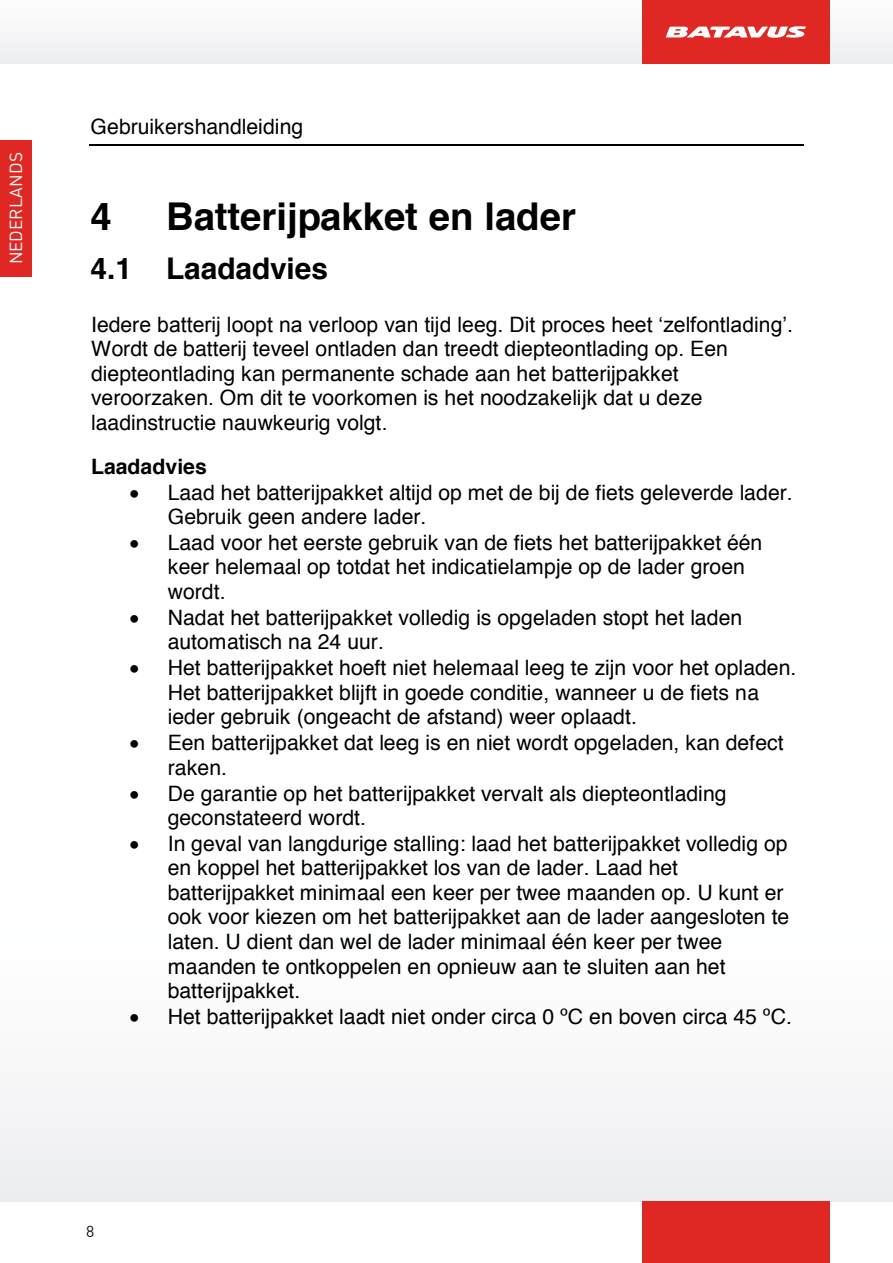
<style>
.page{position:relative;width:893px;height:1263px;background:#fff}
.page>*{position:absolute;margin:0;border:0;box-sizing:border-box;transform-origin:0 0}
.t1{font:700 38.25px "Helvetica";color:#000}
.t2{font:700 29.85px "Helvetica";color:#000}
.t3{font:21.15px/24.5px "Helvetica";color:#000}
.t4{font:21.15px "Arial";color:#000}
.t5{font:700 21.15px "Helvetica";color:#000}
.t6{font:17.25px "DIN";color:#fff}
.t7{font:15.75px "DIN";color:#151616}
.s1{font-family:"Helvetica"}
</style>
<div class="page">
<div style="left:0;top:0;width:893px;height:64px;background:#f6f7f8"></div>
<div style="left:0;top:894px;width:893px;height:307px;background:#f9f9f9"></div>
<div style="left:642px;top:1201px;width:187px;height:62px;background:#df2824"></div>
<div style="left:642px;top:0;width:187px;height:64px;background:#df2824"></div>
<svg style="left:666px;top:26px;width:140px;height:12px"></svg>
<hr style="left:89px;top:144px;width:496px;height:1px;background:#000">
<hr style="left:585px;top:144px;width:219px;height:1px;background:#000">
<div style="left:0;top:140px;width:32px;height:136px;background:#df2824"></div>
<p class="t6" style="left:5px;top:264px;width:114px;rotate:-90deg">NEDERLANDS</p>
<p class="t3" style="left:91px;top:115px;width:214px">Gebruikershandleiding</p>
<h1 class="t1" style="left:91px;top:186px;width:23px">4</h1>
<h1 class="t1" style="left:166px;top:186px;width:411px">Batterijpakket en lader</h1>
<h2 class="t2" style="left:91px;top:245px;width:239px">4.1 Laadadvies</h2>
<p class="t4" style="left:91px;top:310px;width:703px"><span class="s1">Ieder</span>e batterij loopt na verloop van tijd leeg. Dit proces heet ‘zelfontlading’.</p>
<p class="t3" style="left:91px;top:337px;width:638px">Wordt de batterij teveel ontladen dan treedt diepteontlading op. Een diepteontlading kan permanente schade aan het batterijpakket veroorzaken. Om dit te voorkomen is het noodzakelijk dat u deze laadinstructie nauwkeurig volgt.</p>
<p class="t5" style="left:91px;top:449px;width:117px">Laadadvies</p>
<p class="t3" style="left:168px;top:481px;width:626px;text-indent:-38px">• Laad het batterijpakket altijd op met de bij de fiets geleverde lader.<br>Gebruik geen andere lader.</p>
<p class="t3" style="left:168px;top:531px;width:596px;text-indent:-38px">• Laad voor het eerste gebruik van de fiets het batterijpakket één keer helemaal op totdat het indicatielampje op de lader groen wordt.</p>
<p class="t3" style="left:168px;top:606px;width:576px;text-indent:-38px">• Nadat het batterijpakket volledig is opgeladen stopt het laden automatisch na 24 uur.</p>
<p class="t3" style="left:168px;top:656px;width:630px;text-indent:-38px">• Het batterijpakket hoeft niet helemaal leeg te zijn voor het opladen.<br>Het batterijpakket blijft in goede conditie, wanneer u de fiets na ieder gebruik (ongeacht de afstand) weer oplaadt.</p>
<p class="t3" style="left:168px;top:731px;width:617px;text-indent:-38px">• Een batterijpakket dat leeg is en niet wordt opgeladen, kan defect raken.</p>
<p class="t3" style="left:168px;top:782px;width:560px;text-indent:-38px">• De garantie op het batterijpakket vervalt als diepteontlading geconstateerd wordt.</p>
<p class="t3" style="left:168px;top:832px;width:623px;text-indent:-38px">• In geval van langdurige stalling: laad het batterijpakket volledig op en koppel het batterijpakket los van de lader. Laad het batterijpakket minimaal een keer per twee maanden op. U kunt er ook voor kiezen om het batterijpakket aan de lader aangesloten te laten. U dient dan wel de lader minimaal één keer per twee maanden te ontkoppelen en opnieuw aan te sluiten aan het batterijpakket.</p>
<p class="t3" style="left:130px;top:1005px;width:664px">• Het batterijpakket laadt niet onder circa 0 ºC en boven circa 45 ºC.</p>
<p class="t7" style="left:86px;top:1221px;width:10px">8</p>
</div>
